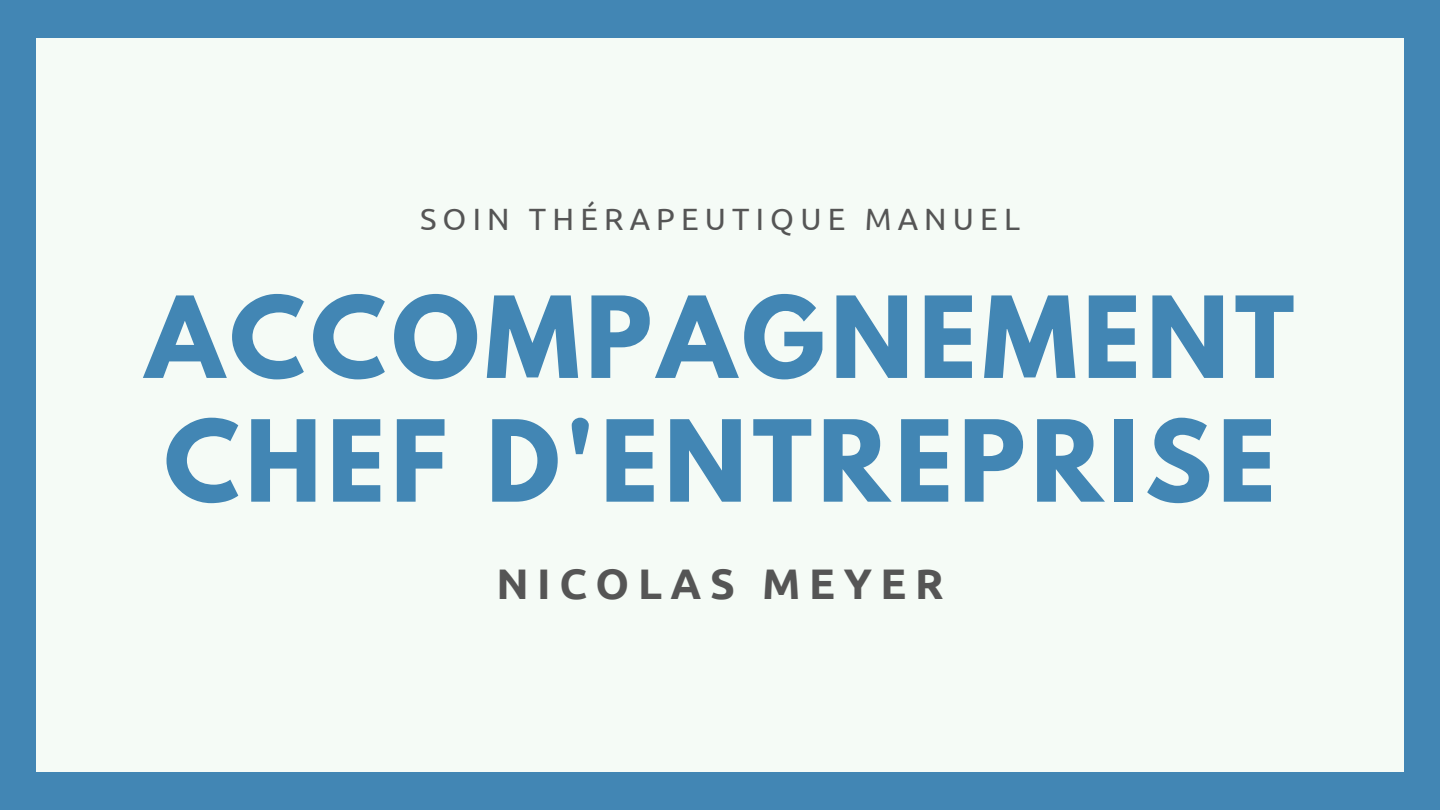
<style>
.page{position:relative;width:1440px;height:810px;background:#4286b4}
.page>*{position:absolute;margin:0;border:0;box-sizing:border-box;transform-origin:0 0}
.t1{font:700 100px/123.8px "League Spartan";letter-spacing:.055em;color:#4286b4}
.t2{font:700 42.8px "Ubuntu";letter-spacing:.2em;color:#555}
.t3{font:30.8px "Ubuntu";letter-spacing:.2em;color:#555}
</style>
<div class="page">
<div style="left:36px;top:38px;width:1368px;height:734px;background:#f5fbf6"></div>
<p class="t3" style="left:420px;top:201px;width:601px">SOIN THÉRAPEUTIQUE MANUEL</p>
<p class="t1" style="left:146px;top:289px;width:1150px">ACCOMPAGNEMENT<br>CHEF D'ENTREPRISE</p>
<p class="t2" style="left:496px;top:559px;width:449px">NICOLAS MEYER</p>
</div>
